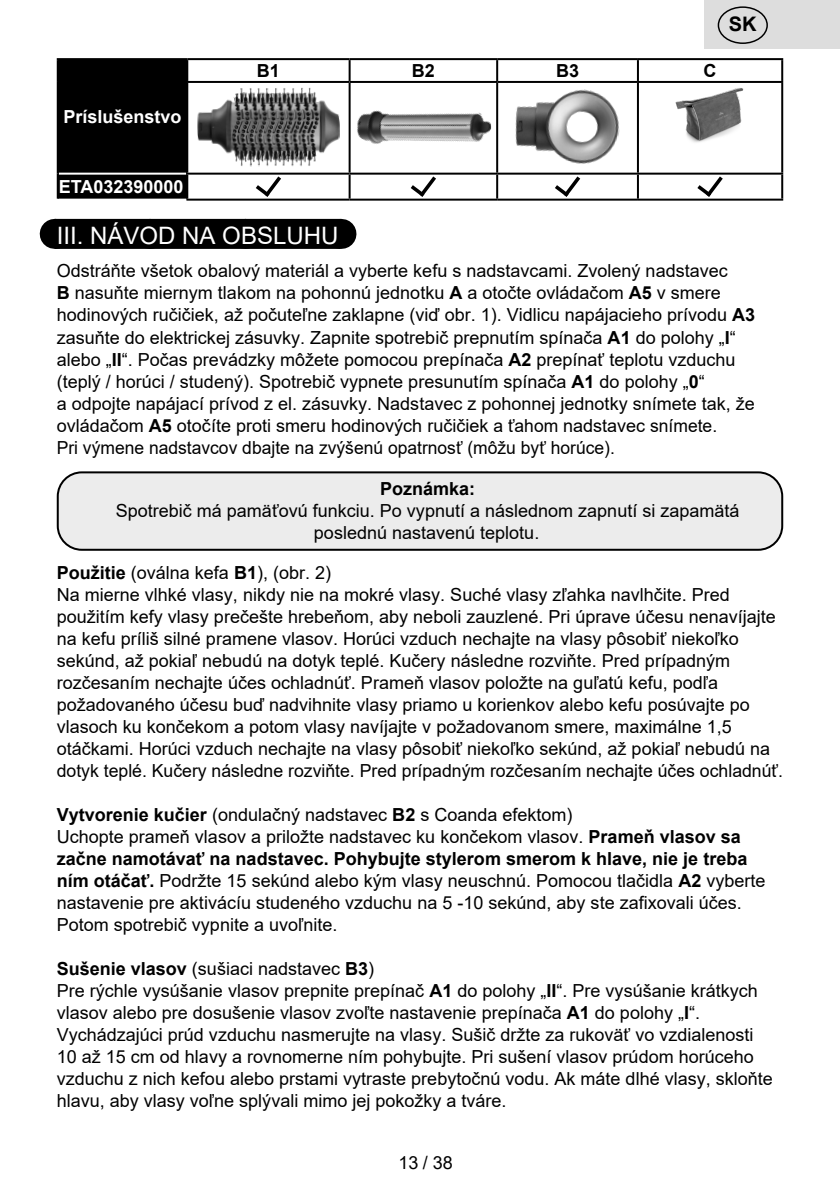
<style>
.page{position:relative;width:840px;height:1191px;background:#fff}
.page>*{position:absolute;margin:0;border:0;box-sizing:border-box;transform-origin:0 0}
.Grafický_nadpis_ETA{font:24px "Arial";color:#fff}
.t1{font:700 20px "Arial";color:#000}
.Normální{font:18px/22px "Arial";color:#000}
.Základní_odstavec{font:700 18px "Arial";color:#fff}
.Normální-2{font:700 18px "Arial";color:#000}
.Základní_odstavec-2{font:700 18px "Arial";color:#000}
.s1{font-weight:700}
</style>
<div class="page">
<div style="left:703px;top:0;width:136px;height:48px;background:#ddd"></div>
<div style="left:717px;top:6px;width:50px;height:38px;border:1px solid #000;border-radius:50%"></div>
<div style="left:55px;top:219px;width:285px;height:30px;background:#000"></div>
<svg style="left:153px;top:248px;width:140px;height:1px"></svg>
<hr style="left:340px;top:219px;width:1px;height:30px;background:#000">
<div style="left:59px;top:60px;width:127px;height:139px;background:#000"></div>
<hr style="left:349px;top:58px;width:148px;height:2px;background:#000">
<hr style="left:348px;top:60px;width:2px;height:21px;background:#000">
<hr style="left:497px;top:58px;width:140px;height:2px;background:#000">
<hr style="left:496px;top:60px;width:2px;height:21px;background:#000">
<hr style="left:637px;top:58px;width:145px;height:2px;background:#000">
<hr style="left:636px;top:60px;width:2px;height:21px;background:#000">
<hr style="left:780px;top:60px;width:2px;height:21px;background:#000">
<hr style="left:349px;top:81px;width:148px;height:2px;background:#000">
<hr style="left:348px;top:83px;width:2px;height:90px;background:#000">
<hr style="left:497px;top:81px;width:140px;height:2px;background:#000">
<hr style="left:496px;top:83px;width:2px;height:90px;background:#000">
<hr style="left:637px;top:81px;width:145px;height:2px;background:#000">
<hr style="left:636px;top:83px;width:2px;height:90px;background:#000">
<hr style="left:780px;top:83px;width:2px;height:90px;background:#000">
<hr style="left:186px;top:175px;width:2px;height:24px;background:#000">
<hr style="left:349px;top:173px;width:148px;height:2px;background:#000">
<hr style="left:348px;top:175px;width:2px;height:24px;background:#000">
<hr style="left:497px;top:173px;width:140px;height:2px;background:#000">
<hr style="left:637px;top:173px;width:145px;height:2px;background:#000">
<hr style="left:636px;top:175px;width:2px;height:24px;background:#000">
<hr style="left:780px;top:175px;width:2px;height:24px;background:#000">
<hr style="left:186px;top:199px;width:163px;height:2px;background:#000">
<hr style="left:349px;top:199px;width:148px;height:2px;background:#000">
<hr style="left:497px;top:199px;width:140px;height:2px;background:#000">
<hr style="left:637px;top:199px;width:145px;height:2px;background:#000">
<hr style="left:59px;top:173px;width:127px;height:2px;background:#fff">
<hr style="left:186px;top:173px;width:163px;height:2px;background:#000">
<hr style="left:57px;top:58px;width:130px;height:2px;background:#000">
<hr style="left:57px;top:60px;width:2px;height:22px;background:#000">
<hr style="left:187px;top:58px;width:162px;height:2px;background:#000">
<hr style="left:186px;top:60px;width:2px;height:21px;background:#000">
<hr style="left:57px;top:82px;width:2px;height:92px;background:#000">
<hr style="left:186px;top:81px;width:163px;height:2px;background:#000">
<hr style="left:186px;top:83px;width:2px;height:90px;background:#000">
<hr style="left:57px;top:174px;width:2px;height:25px;background:#000">
<hr style="left:496px;top:175px;width:2px;height:24px;background:#000">
<img style="left:197px;top:88px;width:142px;height:79px">
<img style="left:357px;top:110px;width:134px;height:34px">
<img style="left:515px;top:89px;width:104px;height:75px">
<img style="left:675px;top:88px;width:69px;height:55px">
<svg style="left:256px;top:176px;width:25px;height:21px"></svg>
<svg style="left:410px;top:176px;width:26px;height:21px"></svg>
<svg style="left:555px;top:176px;width:25px;height:21px"></svg>
<svg style="left:697px;top:176px;width:25px;height:21px"></svg>
<div style="left:58px;top:472px;width:723px;height:78px;background:#ececec;border-radius:24px"></div>
<div style="left:57px;top:471px;width:725px;height:80px;border:2px solid #000;border-radius:24px"></div>
<p class="Základní_odstavec" style="left:63px;top:104px;width:120px">Príslušenstvo</p>
<p class="Základní_odstavec-2" style="left:257px;top:58px;width:25px">B1</p>
<p class="Základní_odstavec-2" style="left:411px;top:58px;width:25px">B2</p>
<p class="Základní_odstavec-2" style="left:555px;top:58px;width:25px">B3</p>
<p class="Základní_odstavec-2" style="left:703px;top:58px;width:14px">C</p>
<p class="t1" style="left:728px;top:10px;width:29px">SK</p>
<p class="Základní_odstavec" style="left:59px;top:174px;width:126px">ETA032390000</p>
<p class="Grafický_nadpis_ETA" style="left:57px;top:219px;width:283px">III. NÁVOD NA OBSLUHU</p>
<p class="Normální" style="left:57px;top:260px;width:699px">Odstráňte všetok obalový materiál a vyberte kefu s nadstavcami. Zvolený nadstavec<br><span class="s1">B</span> nasuňte miernym tlakom na pohonnú jednotku <span class="s1">A</span> a otočte ovládačom <span class="s1">A5</span> v smere hodinových ručičiek, až počuteľne zaklapne (viď obr. 1). Vidlicu napájacieho prívodu <span class="s1">A3 </span>zasuňte do elektrickej zásuvky. Zapnite spotrebič prepnutím spínača <span class="s1">A1</span> do polohy „<span class="s1">I</span>“ alebo „<span class="s1">II</span>“. Počas prevádzky môžete pomocou prepínača <span class="s1">A2</span> prepínať teplotu vzduchu (teplý / horúci / studený). Spotrebič vypnete presunutím spínača <span class="s1">A1</span> do polohy „<span class="s1">0</span>“<br>a odpojte napájací prívod z el. zásuvky. Nadstavec z pohonnej jednotky snímete tak, že ovládačom <span class="s1">A5</span> otočíte proti smeru hodinových ručičiek a ťahom nadstavec snímete.</p>
<p class="Normální" style="left:57px;top:436px;width:559px">Pri výmene nadstavcov dbajte na zvýšenú opatrnosť (môžu byť horúce).</p>
<p class="Normální-2" style="left:380px;top:475px;width:97px">Poznámka:</p>
<p class="Normální" style="left:116px;top:499px;width:625px">Spotrebič má pamäťovú funkciu. Po vypnutí a následnom zapnutí si zapamätá</p>
<p class="Normální" style="left:314px;top:521px;width:227px">poslednú nastavenú teplotu.</p>
<p class="Normální" style="left:57px;top:562px;width:276px"><span class="s1">Použitie</span> (oválna kefa <span class="s1">B1</span>), (obr. 2)</p>
<p class="Normální" style="left:57px;top:584px;width:727px">Na mierne vlhké vlasy, nikdy nie na mokré vlasy. Suché vlasy zľahka navlhčite. Pred použitím kefy vlasy prečešte hrebeňom, aby neboli zauzlené. Pri úprave účesu nenavíjajte na kefu príliš silné pramene vlasov. Horúci vzduch nechajte na vlasy pôsobiť niekoľko sekúnd, až pokiaľ nebudú na dotyk teplé. Kučery následne rozviňte. Pred prípadným rozčesaním nechajte účes ochladnúť. Prameň vlasov položte na guľatú kefu, podľa požadovaného účesu buď nadvihnite vlasy priamo u korienkov alebo kefu posúvajte po vlasoch ku končekom a potom vlasy navíjajte v požadovanom smere, maximálne 1,5 otáčkami. Horúci vzduch nechajte na vlasy pôsobiť niekoľko sekúnd, až pokiaľ nebudú na dotyk teplé. Kučery následne rozviňte. Pred prípadným rozčesaním nechajte účes ochladnúť.</p>
<p class="Normální" style="left:57px;top:804px;width:517px"><span class="s1">Vytvorenie kučier</span> (ondulačný nadstavec <span class="s1">B2</span> s Coanda efektom)</p>
<p class="Normální" style="left:57px;top:826px;width:709px">Uchopte prameň vlasov a priložte nadstavec ku končekom vlasov. <span class="s1">Prameň vlasov sa začne namotávať na nadstavec. Pohybujte stylerom smerom k hlave, nie je treba ním otáčať.</span> Podržte 15 sekúnd alebo kým vlasy neuschnú. Pomocou tlačidla <span class="s1">A2</span> vyberte nastavenie pre aktivácíu studeného vzduchu na 5 -10 sekúnd, aby ste zafixovali účes.<br>Potom spotrebič vypnite a uvoľnite.</p>
<p class="Normální" style="left:57px;top:958px;width:319px"><span class="s1">Sušenie vlasov</span> (sušiaci nadstavec <span class="s1">B3</span>)</p>
<p class="Normální" style="left:57px;top:980px;width:717px">Pre rýchle vysúšanie vlasov prepnite prepínač <span class="s1">A1</span> do polohy „<span class="s1">II</span>“. Pre vysúšanie krátkych vlasov alebo pre dosušenie vlasov zvoľte nastavenie prepínača <span class="s1">A1</span> do polohy „<span class="s1">I</span>“.<br>Vychádzajúci prúd vzduchu nasmerujte na vlasy. Sušič držte za rukoväť vo vzdialenosti 10 až 15 cm od hlavy a rovnomerne ním pohybujte. Pri sušení vlasov prúdom horúceho vzduchu z nich kefou alebo prstami vytraste prebytočnú vodu. Ak máte dlhé vlasy, skloňte hlavu, aby vlasy voľne splývali mimo jej pokožky a tváre.</p>
<p class="Normální" style="left:398px;top:1151px;width:56px">13 / 38</p>
</div>
